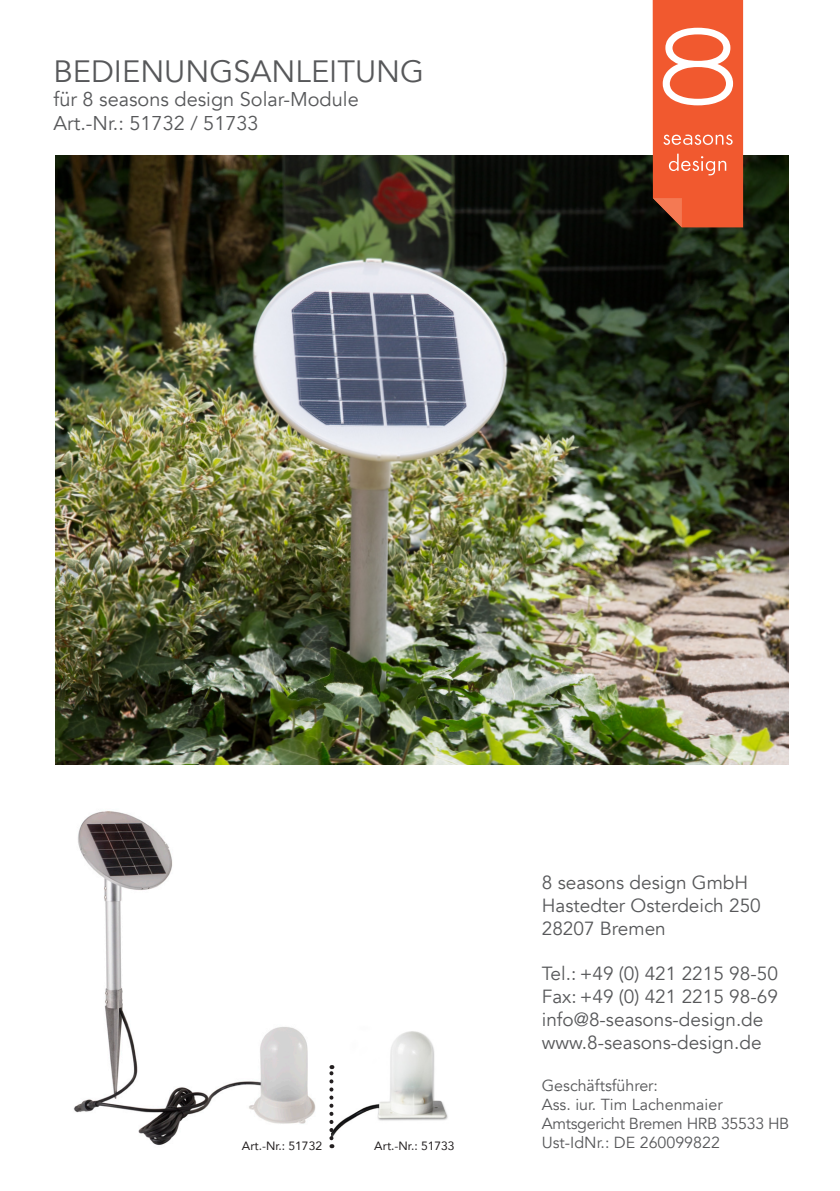
<style>
.page{position:relative;width:840px;height:1191px;background:#fff}
.page>*{position:absolute;margin:0;border:0;box-sizing:border-box;transform-origin:0 0}
.t1{font:30.8px "Avenir";color:#57585a}
.t2{font:20px/23.8px "Avenir";color:#57585a}
.t3{font:19px/22.8px "Avenir";color:#57585a}
.t4{font:16px/19.2px "Avenir";color:#57585a}
.t5{font:12px "Avenir";color:#231f20}
</style>
<div class="page">
<img style="left:56px;top:156px;width:732px;height:608px">
<img style="left:73px;top:811px;width:262px;height:338px">
<img style="left:331px;top:1017px;width:117px;height:124px">
<svg style="left:652px;top:0;width:90px;height:227px;background:#eb704d"></svg>
<svg style="left:329px;top:1065px;width:4px;height:73px"></svg>
<h1 class="t1" style="left:53px;top:53px;width:372px">BEDIENUNGSANLEITUNG</h1>
<p class="t2" style="left:53px;top:87px;width:306px">für 8 seasons design Solar-Module<br>Art.-Nr.: 51732 / 51733</p>
<p class="t3" style="left:541px;top:871px;width:220px">8 seasons design GmbH<br>Hastedter Osterdeich 250<br>28207 Bremen</p>
<p class="t3" style="left:541px;top:962px;width:237px">Tel.: +49 (0) 421 2215 98-50<br>Fax: +49 (0) 421 2215 98-69 info@8-seasons-design.de www.8-seasons-design.de</p>
<p class="t4" style="left:541px;top:1075px;width:249px">Geschäftsführer:<br>Ass. iur. Tim Lachenmaier<br>Amtsgericht Bremen HRB 35533 HB</p>
<p class="t5" style="left:242px;top:1136px;width:82px">Art.-Nr.: 51732</p>
<p class="t5" style="left:374px;top:1136px;width:82px">Art.-Nr.: 51733</p>
<p class="t4" style="left:541px;top:1133px;width:179px">Ust-IdNr.: DE 260099822</p>
</div>
